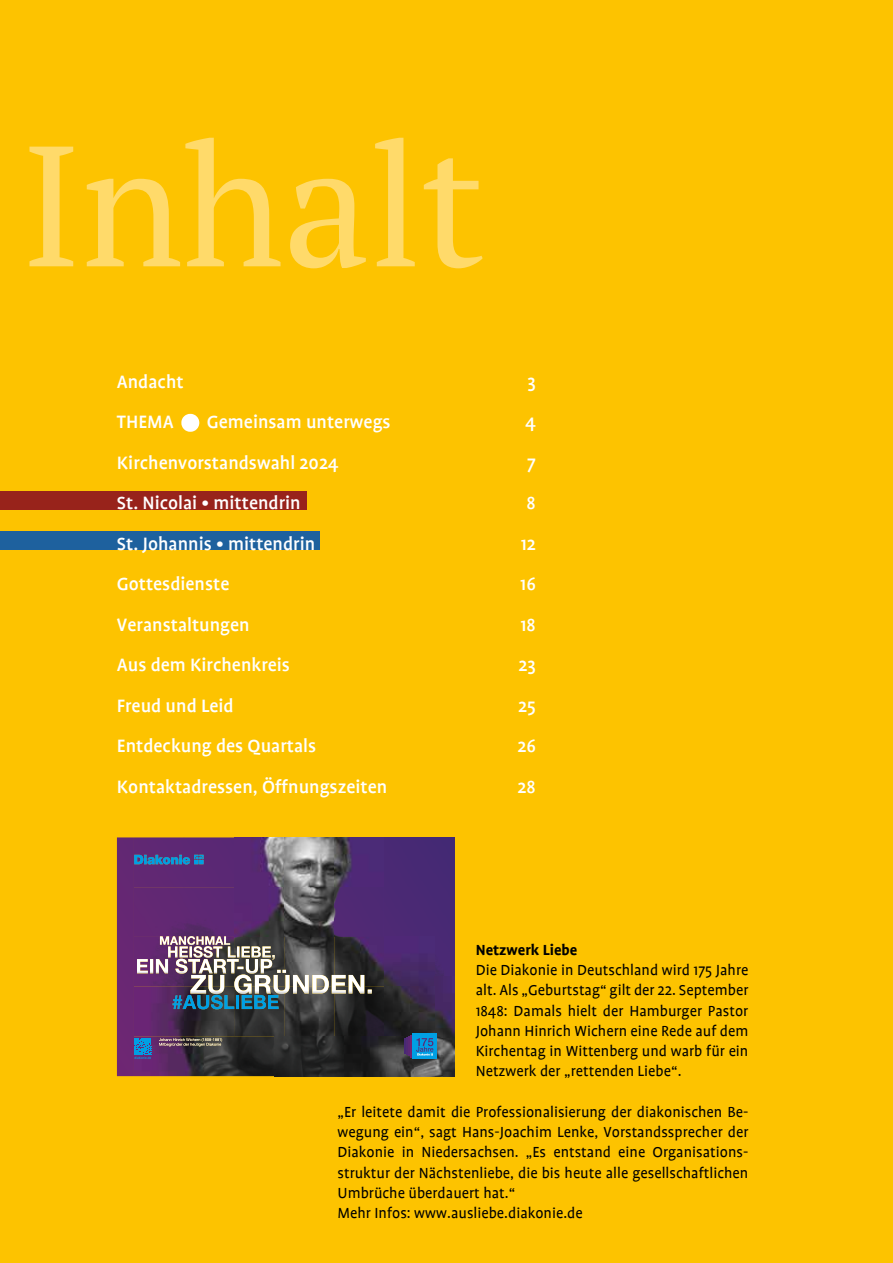
<style>
.page{position:relative;width:893px;height:1263px;background:#fdc300}
.page>*{position:absolute;margin:0;border:0;box-sizing:border-box;transform-origin:0 0}
.t1{font:171px "PT Serif";color:#ffda6a}
.t2{font:500 20.25px "Profile";color:#fff}
.t3{font:16.5px/20.2px "Profile";color:#000;text-align:justify}
.t4{font:700 16.5px "Profile";color:#000}
.s1{font-size:65.25px}
</style>
<div class="page">
<div style="left:0;top:531px;width:320px;height:19px;background:#1e619e"></div>
<div style="left:0;top:491px;width:306px;height:18px;background:#98231b"></div>
<img style="left:372px;top:837px;width:82px;height:239px">
<div style="left:404px;top:1038px;width:15px;height:15px;background:#482974"></div>
<div style="left:406px;top:1037px;width:18px;height:18px;background:#522974"></div>
<div style="left:408px;top:1036px;width:20px;height:20px;background:#5c2874"></div>
<div style="left:410px;top:1035px;width:23px;height:23px;background:#702673"></div>
<div style="left:412px;top:1034px;width:25px;height:25px;background:#009fe3"></div>
<svg style="left:416px;top:1038px;width:17px;height:17px"></svg>
<svg style="left:117px;top:837px;width:255px;height:239px;background:#594363"></svg>
<h1 class="t1" style="left:21px;top:95px;width:465px">Inhalt</h1>
<p class="t2" style="left:117px;top:371px;width:68px">Andacht</p>
<p class="t2" style="left:527px;top:371px;width:10px">3</p>
<p class="t2" style="left:117px;top:412px;width:275px">THEMA <span class="s1">•</span> Gemeinsam unterwegs</p>
<p class="t2" style="left:525px;top:412px;width:12px">4</p>
<p class="t2" style="left:117px;top:452px;width:223px">Kirchenvorstandswahl 2024</p>
<p class="t2" style="left:527px;top:452px;width:10px">7</p>
<p class="t2" style="left:117px;top:493px;width:185px">St. Nicolai • mittendrin</p>
<p class="t2" style="left:527px;top:493px;width:11px">8</p>
<p class="t2" style="left:117px;top:533px;width:200px">St. Johannis • mittendrin</p>
<p class="t2" style="left:521px;top:533px;width:17px">12</p>
<p class="t2" style="left:117px;top:574px;width:114px">Gottesdienste</p>
<p class="t2" style="left:520px;top:574px;width:17px">16</p>
<p class="t2" style="left:117px;top:614px;width:134px">Veranstaltungen</p>
<p class="t2" style="left:520px;top:614px;width:17px">18</p>
<p class="t2" style="left:117px;top:655px;width:175px">Aus dem Kirchenkreis</p>
<p class="t2" style="left:518px;top:655px;width:19px">23</p>
<p class="t2" style="left:117px;top:695px;width:118px">Freud und Leid</p>
<p class="t2" style="left:518px;top:695px;width:19px">25</p>
<p class="t2" style="left:117px;top:736px;width:201px">Entdeckung des Quartals</p>
<p class="t2" style="left:517px;top:736px;width:20px">26</p>
<p class="t2" style="left:117px;top:776px;width:272px">Kontaktadressen, Öffnungszeiten</p>
<p class="t2" style="left:518px;top:776px;width:20px">28</p>
<p class="t4" style="left:476px;top:941px;width:103px">Netzwerk Liebe</p>
<p class="t3" style="left:476px;top:960px;width:274px">Die Diakonie in Deutschland wird 175 Jahre alt. Als „Geburtstag“ gilt der 22. September 1848: Damals hielt der Hamburger Pastor Johann Hinrich Wichern eine Rede auf dem Kirchentag in Wittenberg und warb für ein Netzwerk der „rettenden Liebe“.</p>
<p class="t3" style="left:338px;top:1102px;width:412px;text-align:left">„Er leitete damit die Professionalisierung der diakonischen Be&shy;wegung ein“, sagt Hans-Joachim Lenke, Vorstandssprecher der Diakonie in Niedersachsen. „Es entstand eine Organisations&shy;struktur der Nächstenliebe, die bis heute alle gesellschaftlichen Umbrüche überdauert hat.“<br>Mehr Infos: www.ausliebe.diakonie.de</p>
</div>
